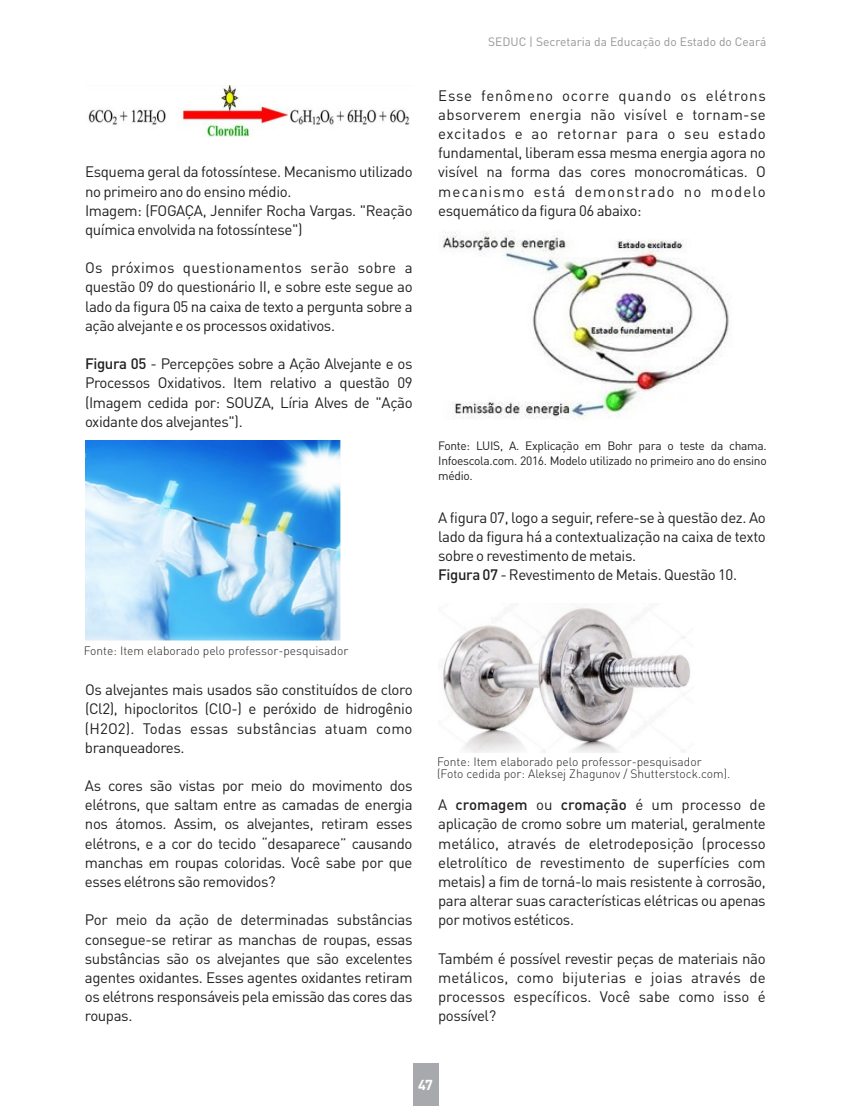
<style>
.page{position:relative;width:851px;height:1106px;background:#fff}
.page>*{position:absolute;margin:0;border:0;box-sizing:border-box;transform-origin:0 0}
.t1{font:15px/19.2px "DIN Pro";letter-spacing:-.025em;color:#231f20;text-align:justify}
.t2{font:700 14.25px "DIN Pro";color:#fff}
.t3{font:300 12px/12.3px "DIN Pro";color:#231f20}
.t4{font:12px/15.3px "DIN Pro";letter-spacing:-.025em;color:#231f20;text-align:justify}
.t5{font:12px "DIN Pro";color:#939598}
.s1{font-weight:500}
</style>
<div class="page">
<img style="left:88px;top:85px;width:322px;height:51px">
<img style="left:85px;top:440px;width:256px;height:200px">
<img style="left:442px;top:230px;width:287px;height:190px">
<img style="left:438px;top:604px;width:252px;height:148px">
<div style="left:412px;top:1063px;width:26px;height:43px;background:#a7a9ac"></div>
<p class="t1" style="left:85px;top:164px;width:329px;text-align:left">Esquema geral da fotossíntese. Mecanismo utilizado no primeiro ano do ensino médio.<br>Imagem: (FOGAÇA, Jennifer Rocha Vargas. "Reação química envolvida na fotossíntese")</p>
<p class="t1" style="left:85px;top:260px;width:329px">Os próximos questionamentos serão sobre a questão 09 do questionário II, e sobre este segue ao lado da figura 05 na caixa de texto a pergunta sobre a ação alvejante e os processos oxidativos.</p>
<p class="t1" style="left:85px;top:355px;width:329px"><span class="s1">Figura 05</span> - Percepções sobre a Ação Alvejante e os Processos Oxidativos. Item relativo a questão 09 (Imagem cedida por: SOUZA, Líria Alves de "Ação oxidante dos alvejantes").</p>
<p class="t3" style="left:84px;top:645px;width:266px">Fonte: Item elaborado pelo professor-pesquisador</p>
<p class="t1" style="left:85px;top:681px;width:329px">Os alvejantes mais usados são constituídos de cloro (Cl2), hipocloritos (ClO-) e peróxido de hidrogênio (H2O2). Todas essas substâncias atuam como branqueadores.</p>
<p class="t1" style="left:85px;top:777px;width:329px">As cores são vistas por meio do movimento dos elétrons, que saltam entre as camadas de energia nos átomos. Assim, os alvejantes, retiram esses elétrons, e a cor do tecido “desaparece” causando manchas em roupas coloridas. Você sabe por que esses elétrons são removidos?</p>
<p class="t1" style="left:85px;top:911px;width:329px">Por meio da ação de determinadas substâncias consegue-se retirar as manchas de roupas, essas substâncias são os alvejantes que são excelentes agentes oxidantes. Esses agentes oxidantes retiram os elétrons responsáveis pela emissão das cores das roupas.</p>
<p class="t5" style="left:488px;top:37px;width:280px">SEDUC | Secretaria da Educação do Estado do Ceará</p>
<p class="t1" style="left:438px;top:87px;width:329px">Esse fenômeno ocorre quando os elétrons absorverem energia não visível e tornam-se excitados e ao retornar para o seu estado fundamental, liberam essa mesma energia agora no visível na forma das cores monocromáticas. O mecanismo está demonstrado no modelo esquemático da figura 06 abaixo:</p>
<p class="t4" style="left:438px;top:439px;width:330px">Fonte: LUIS, A. Explicação em Bohr para o teste da chama.<br>Infoescola.com. 2016. Modelo utilizado no primeiro ano do ensino médio.</p>
<p class="t1" style="left:438px;top:509px;width:329px;text-align:left">A figura 07, logo a seguir, refere-se à questão dez. Ao lado da figura há a contextualização na caixa de texto sobre o revestimento de metais.<br><span class="s1">Figura 07</span> - Revestimento de Metais. Questão 10.</p>
<p class="t3" style="left:437px;top:756px;width:295px">Fonte: Item elaborado pelo professor-pesquisador (Foto cedida por: Aleksej Zhagunov / Shutterstock.com).</p>
<p class="t1" style="left:438px;top:796px;width:329px">A <span class="s1">cromagem</span> ou <span class="s1">cromação</span> é um processo de aplicação de cromo sobre um material, geralmente metálico, através de eletrodeposição (processo eletrolítico de revestimento de superfícies com metais) a fim de torná-lo mais resistente à corrosão, para alterar suas características elétricas ou apenas por motivos estéticos.</p>
<p class="t1" style="left:438px;top:950px;width:329px">Também é possível revestir peças de materiais não metálicos, como bijuterias e joias através de processos específicos. Você sabe como isso é possível?</p>
<p class="t2" style="left:418px;top:1078px;width:16px">47</p>
</div>
